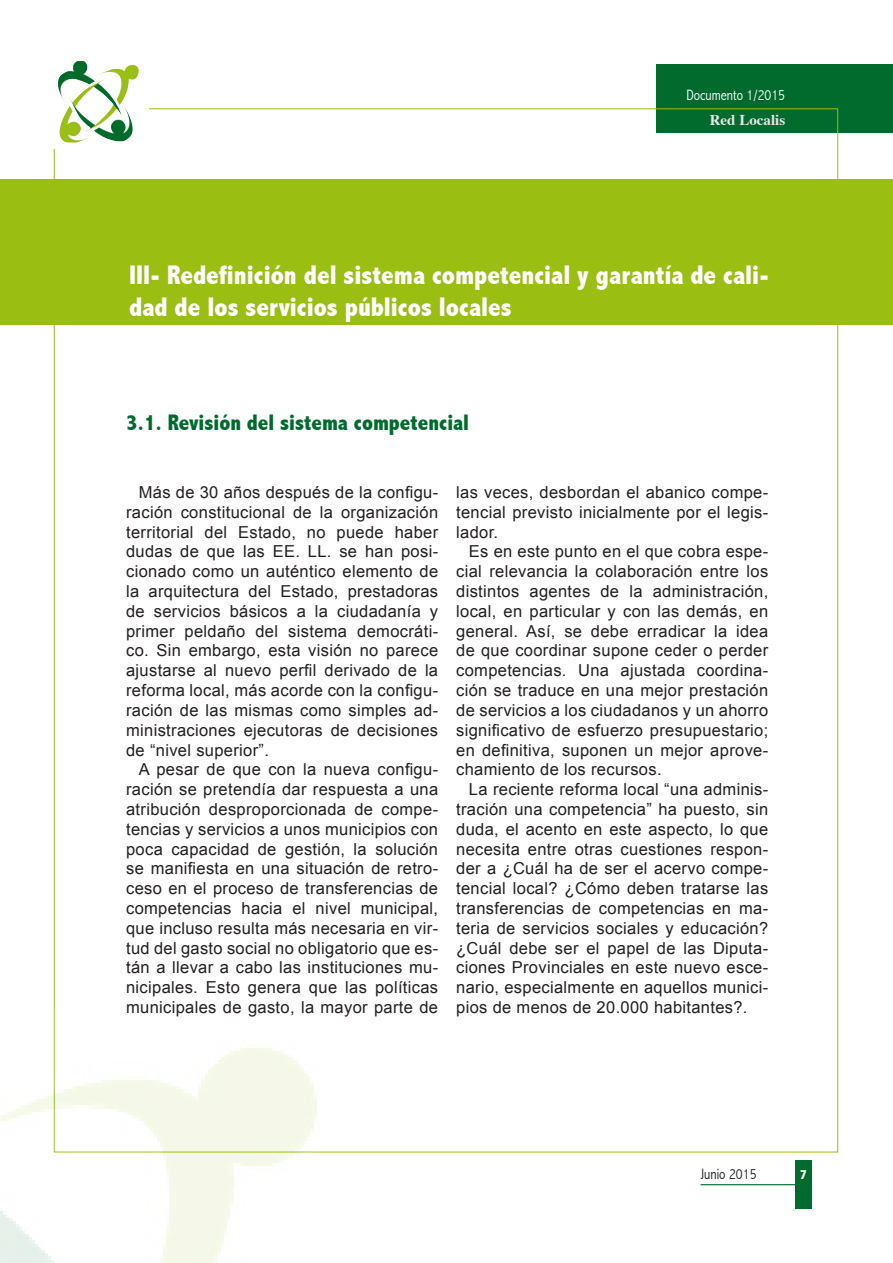
<style>
.page{position:relative;width:893px;height:1263px;background:#fff}
.page>*{position:absolute;margin:0;border:0;box-sizing:border-box;transform-origin:0 0}
.t1{font:800 condensed 27px/32.4px "Abadi";color:#fff}
.t2{font:800 condensed 22.5px "Abadi";color:#016b2d}
.t3{font:16.5px/19.8px "Arial";letter-spacing:.02em;color:#231f20;text-align:justify}
.t4{font:300 condensed 15px "Abadi";color:#fff}
.t5{font:700 15px "Times";color:#e6e7e9}
.t6{font:300 condensed 15px "Abadi";color:#231f20}
.t7{font:800 condensed 13.5px "Abadi";color:#fff}
</style>
<div class="page">
<div style="left:656px;top:64px;width:236px;height:68px;background:#016b2d"></div>
<div style="left:795px;top:1160px;width:17px;height:49px;background:#016b2d"></div>
<hr style="left:701px;top:1184px;width:106px;height:1px;background:#016b2d">
<img style="left:58px;top:63px;width:80px;height:78px">
<img style="left:0;top:1009px;width:320px;height:254px">
<div style="left:0;top:179px;width:892px;height:146px;background:#9abe12"></div>
<p class="t4" style="left:686px;top:87px;width:100px">Documento 1/2015</p>
<p class="t5" style="left:710px;top:114px;width:77px">Red Localis</p>
<h1 class="t1" style="left:129px;top:260px;width:642px">III- Redefinición del sistema competencial y garantía de cali&shy;dad de los servicios públicos locales</h1>
<h2 class="t2" style="left:126px;top:410px;width:344px">3.1. Revisión del sistema competencial</h2>
<p class="t3" style="left:126px;top:482px;width:314px;text-indent:13px">Más de 30 años después de la configu&shy;ración constitucional de la organización territorial del Estado, no puede haber dudas de que las EE. LL. se han posi&shy;cionado como un auténtico elemento de la arquitectura del Estado, prestadoras de servicios básicos a la ciudadanía y primer peldaño del sistema democráti&shy;co. Sin embargo, esta visión no parece ajustarse al nuevo perfil derivado de la reforma local, más acorde con la configu&shy;ración de las mismas como simples ad&shy;ministraciones ejecutoras de decisiones de “nivel superior”.</p>
<p class="t3" style="left:126px;top:760px;width:314px;text-indent:13px">A pesar de que con la nueva configu&shy;ración se pretendía dar respuesta a una atribución desproporcionada de compe&shy;tencias y servicios a unos municipios con poca capacidad de gestión, la solución se manifiesta en una situación de retro&shy;ceso en el proceso de transferencias de competencias hacia el nivel municipal, que incluso resulta más necesaria en vir&shy;tud del gasto social no obligatorio que es&shy;tán a llevar a cabo las instituciones mu&shy;nicipales. Esto genera que las políticas municipales de gasto, la mayor parte de</p>
<p class="t3" style="left:456px;top:482px;width:314px">las veces, desbordan el abanico compe&shy;tencial previsto inicialmente por el legis&shy;lador.</p>
<p class="t3" style="left:456px;top:542px;width:314px;text-indent:13px">Es en este punto en el que cobra espe&shy;cial relevancia la colaboración entre los distintos agentes de la administración, local, en particular y con las demás, en general. Así, se debe erradicar la idea de que coordinar supone ceder o perder competencias. Una ajustada coordina&shy;ción se traduce en una mejor prestación de servicios a los ciudadanos y un ahorro significativo de esfuerzo presupuestario; en definitiva, suponen un mejor aprove&shy;chamiento de los recursos.</p>
<p class="t3" style="left:456px;top:779px;width:314px;text-indent:13px">La reciente reforma local “una adminis&shy;tración una competencia” ha puesto, sin duda, el acento en este aspecto, lo que necesita entre otras cuestiones respon&shy;der a ¿Cuál ha de ser el acervo compe&shy;tencial local? ¿Cómo deben tratarse las transferencias de competencias en ma&shy;teria de servicios sociales y educación? ¿Cuál debe ser el papel de las Diputa&shy;ciones Provinciales en este nuevo esce&shy;nario, especialmente en aquellos munici&shy;pios de menos de 20.000 habitantes?.</p>
<p class="t6" style="left:701px;top:1166px;width:57px">Junio 2015</p>
<p class="t7" style="left:800px;top:1167px;width:8px">7</p>
</div>
